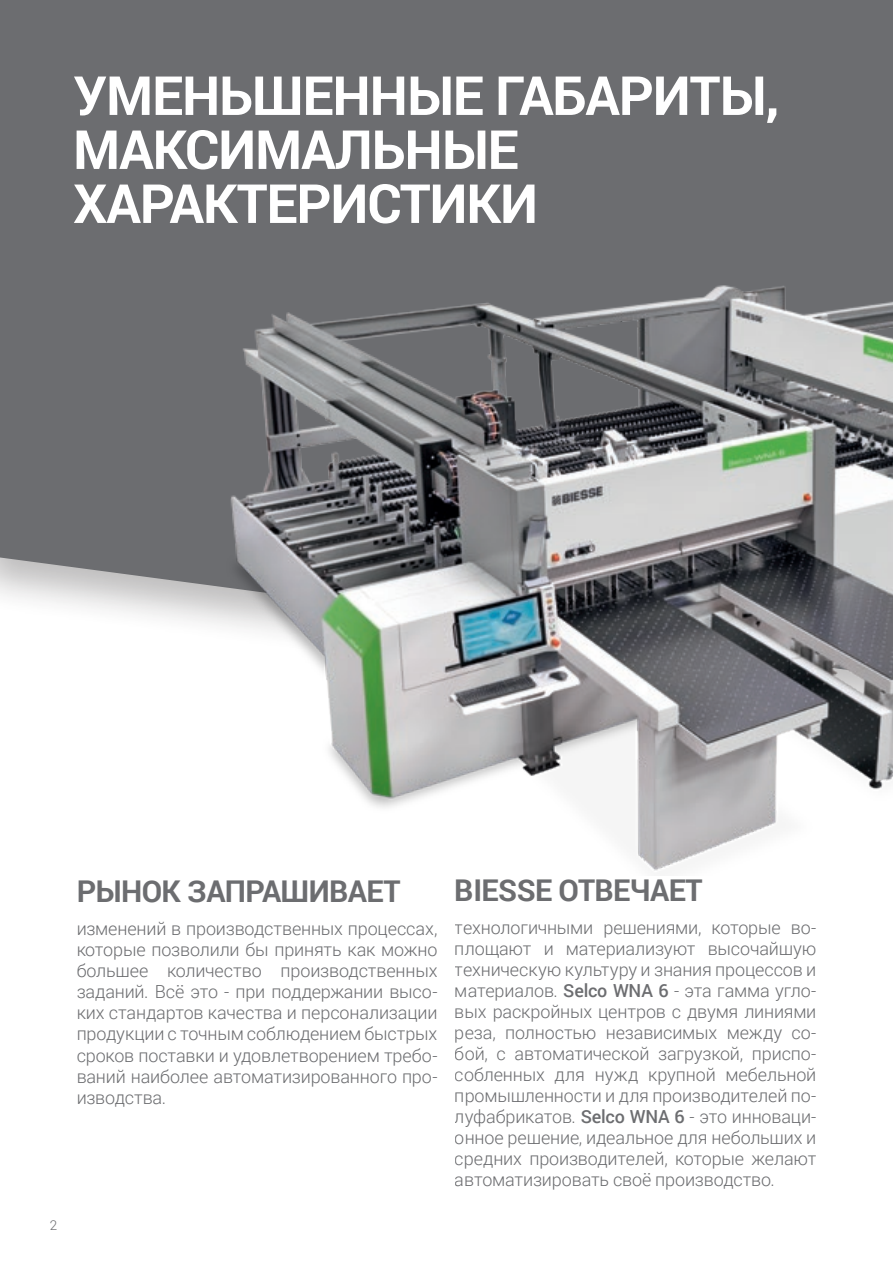
<style>
.page{position:relative;width:893px;height:1263px;background:#fff}
.page>*{position:absolute;margin:0;border:0;box-sizing:border-box;transform-origin:0 0}
.t1{font:700 54px "Roboto";letter-spacing:-.02em;color:#fff}
.t2{font:700 30px "Roboto";letter-spacing:-.02em;color:#6c6d70}
.t3{font:300 18px/21px "Roboto";letter-spacing:-.01em;color:#6c6d70;text-align:justify}
.t4{font:300 13.5px "Roboto";color:#6c6d70}
.s1{font-weight:500}
</style>
<div class="page">
<div style="left:0;top:0;width:893px;height:624px;background:#6c6d70"></div>
<img style="left:218px;top:227px;width:675px;height:644px">
<p class="t1" style="left:73px;top:58px;width:708px">УМЕНЬШЕННЫЕ ГАБАРИТЫ,</p>
<p class="t1" style="left:73px;top:112px;width:447px">МАКСИМАЛЬНЫЕ</p>
<p class="t1" style="left:73px;top:166px;width:466px">ХАРАКТЕРИСТИКИ</p>
<p class="t4" style="left:50px;top:1215px;width:9px">2</p>
<h2 class="t2" style="left:77px;top:870px;width:325px">РЫНОК ЗАПРАШИВАЕТ</h2>
<p class="t3" style="left:77px;top:918px;width:362px">изменений в производственных процессах, которые позволили бы принять как можно большее количество производственных заданий. Всё это - при поддержании высо&shy;ких стандартов качества и персонализации продукции с точным соблюдением быстрых сроков поставки и удовлетворением требо&shy;ваний наиболее автоматизированного про&shy;изводства.</p>
<h2 class="t2" style="left:455px;top:869px;width:249px">BIESSE ОТВЕЧАЕТ</h2>
<p class="t3" style="left:455px;top:917px;width:363px">технологичными решениями, которые во&shy;площают и материализуют высочайшую техническую культуру и знания процессов и материалов. <span class="s1">Selco WNA 6</span> - эта гамма угло&shy;вых раскройных центров с двумя линиями реза, полностью независимых между со&shy;бой, с автоматической загрузкой, приспо&shy;собленных для нужд крупной мебельной промышленности и для производителей по&shy;луфабрикатов. <span class="s1">Selco WNA 6</span> - это инноваци&shy;онное решение, идеальное для небольших и средних производителей, которые желают автоматизировать своё производство.</p>
</div>
